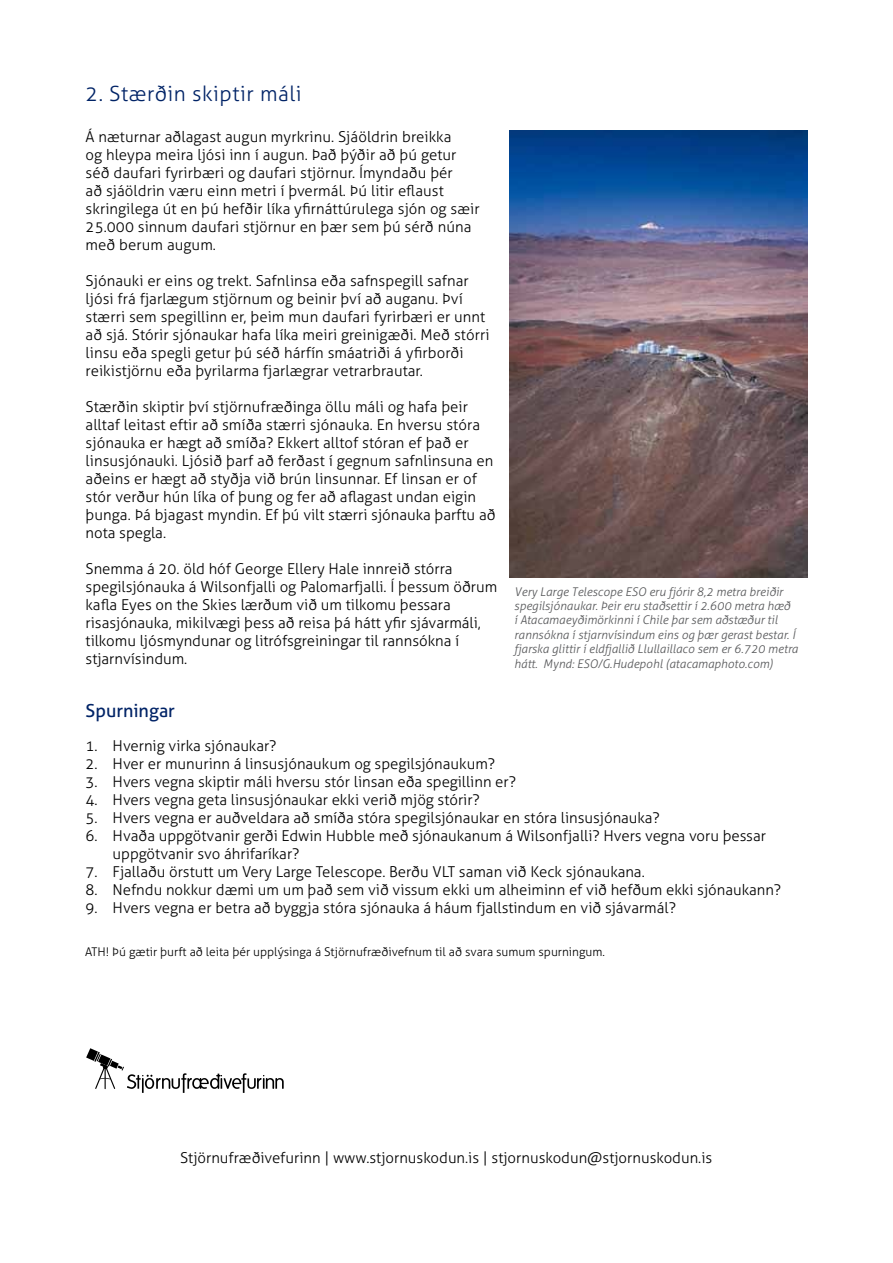
<style>
.page{position:relative;width:893px;height:1263px;background:#fff}
.page>*{position:absolute;margin:0;border:0;box-sizing:border-box;transform-origin:0 0}
.t1{font:300 21px "Aller";letter-spacing:.025em;color:#002366}
.t2{font:18px "Aller";color:#002366}
.t3{font:300 15px/18px "Aller";color:#000}
.t4{font:italic 300 12px/14.4px "Aller";color:#58595b}
.t5{font:300 12px "Aller";color:#000}
</style>
<div class="page">
<svg style="left:86px;top:1048px;width:198px;height:45px"></svg>
<img style="left:510px;top:131px;width:298px;height:447px">
<h1 class="t1" style="left:86px;top:80px;width:217px">2. Stærðin skiptir máli</h1>
<p class="t3" style="left:86px;top:128px;width:396px">Á næturnar aðlagast augun myrkrinu. Sjáöldrin breikka<br>og hleypa meira ljósi inn í augun. Það þýðir að þú getur séð daufari fyrirbæri og daufari stjörnur. Ímyndaðu þér<br>að sjáöldrin væru einn metri í þvermál. Þú litir eflaust skringilega út en þú hefðir líka yfirnáttúrulega sjón og sæir 25.000 sinnum daufari stjörnur en þær sem þú sérð núna með berum augum.</p>
<p class="t3" style="left:86px;top:272px;width:405px">Sjónauki er eins og trekt. Safnlinsa eða safnspegill safnar ljósi frá fjarlægum stjörnum og beinir því að auganu. Því stærri sem spegillinn er, þeim mun daufari fyrirbæri er unnt að sjá. Stórir sjónaukar hafa líka meiri greinigæði. Með stórri linsu eða spegli getur þú séð hárfín smáatriði á yfirborði reikistjörnu eða þyrilarma fjarlægrar vetrarbrautar.</p>
<p class="t3" style="left:86px;top:398px;width:411px">Stærðin skiptir því stjörnufræðinga öllu máli og hafa þeir alltaf leitast eftir að smíða stærri sjónauka. En hversu stóra sjónauka er hægt að smíða? Ekkert alltof stóran ef það er linsusjónauki. Ljósið þarf að ferðast í gegnum safnlinsuna en aðeins er hægt að styðja við brún linsunnar. Ef linsan er of stór verður hún líka of þung og fer að aflagast undan eigin þunga. Þá bjagast myndin. Ef þú vilt stærri sjónauka þarftu að nota spegla.</p>
<p class="t3" style="left:86px;top:560px;width:413px">Snemma á 20. öld hóf George Ellery Hale innreið stórra spegilsjónauka á Wilsonfjalli og Palomarfjalli. Í þessum öðrum kafla Eyes on the Skies lærðum við um tilkomu þessara risasjónauka, mikilvægi þess að reisa þá hátt yfir sjávarmáli, tilkomu ljósmyndunar og litrófsgreiningar til rannsókna í stjarnvísindum.</p>
<p class="t2" style="left:86px;top:700px;width:91px">Spurningar</p>
<p class="t4" style="left:514px;top:584px;width:285px">Very Large Telescope ESO eru fjórir 8,2 metra breiðir spegilsjónaukar. Þeir eru staðsettir í 2.600 metra hæð<br>í Atacamaeyðimörkinni í Chile þar sem aðstæður til rannsókna í stjarnvísindum eins og þær gerast bestar. Í fjarska glittir í eldfjallið Llullaillaco sem er 6.720 metra hátt. Mynd: ESO/G.Hudepohl (atacamaphoto.com)</p>
<p class="t3" style="left:86px;top:737px;width:192px">1. Hvernig virka sjónaukar?</p>
<p class="t3" style="left:86px;top:755px;width:411px">2. Hver er munurinn á linsusjónaukum og spegilsjónaukum?</p>
<p class="t3" style="left:86px;top:773px;width:432px">3. Hvers vegna skiptir máli hversu stór linsan eða spegillinn er?</p>
<p class="t3" style="left:86px;top:791px;width:396px">4. Hvers vegna geta linsusjónaukar ekki verið mjög stórir?</p>
<p class="t3" style="left:86px;top:809px;width:576px">5. Hvers vegna er auðveldara að smíða stóra spegilsjónaukar en stóra linsusjónauka?</p>
<p class="t3" style="left:113px;top:827px;width:655px;text-indent:-27px">6. Hvaða uppgötvanir gerði Edwin Hubble með sjónaukanum á Wilsonfjalli? Hvers vegna voru þessar uppgötvanir svo áhrifaríkar?</p>
<p class="t3" style="left:86px;top:863px;width:561px">7. Fjallaðu örstutt um Very Large Telescope. Berðu VLT saman við Keck sjónaukana.</p>
<p class="t3" style="left:86px;top:881px;width:697px">8. Nefndu nokkur dæmi um um það sem við vissum ekki um alheiminn ef við hefðum ekki sjónaukann?</p>
<p class="t3" style="left:86px;top:899px;width:592px">9. Hvers vegna er betra að byggja stóra sjónauka á háum fjallstindum en við sjávarmál?</p>
<p class="t5" style="left:85px;top:944px;width:521px">ATH! Þú gætir þurft að leita þér upplýsinga á Stjörnufræðivefnum til að svara sumum spurningum.</p>
<p class="t3" style="left:180px;top:1149px;width:534px">Stjörnufræðivefurinn | www.stjornuskodun.is | stjornuskodun@stjornuskodun.is</p>
</div>
